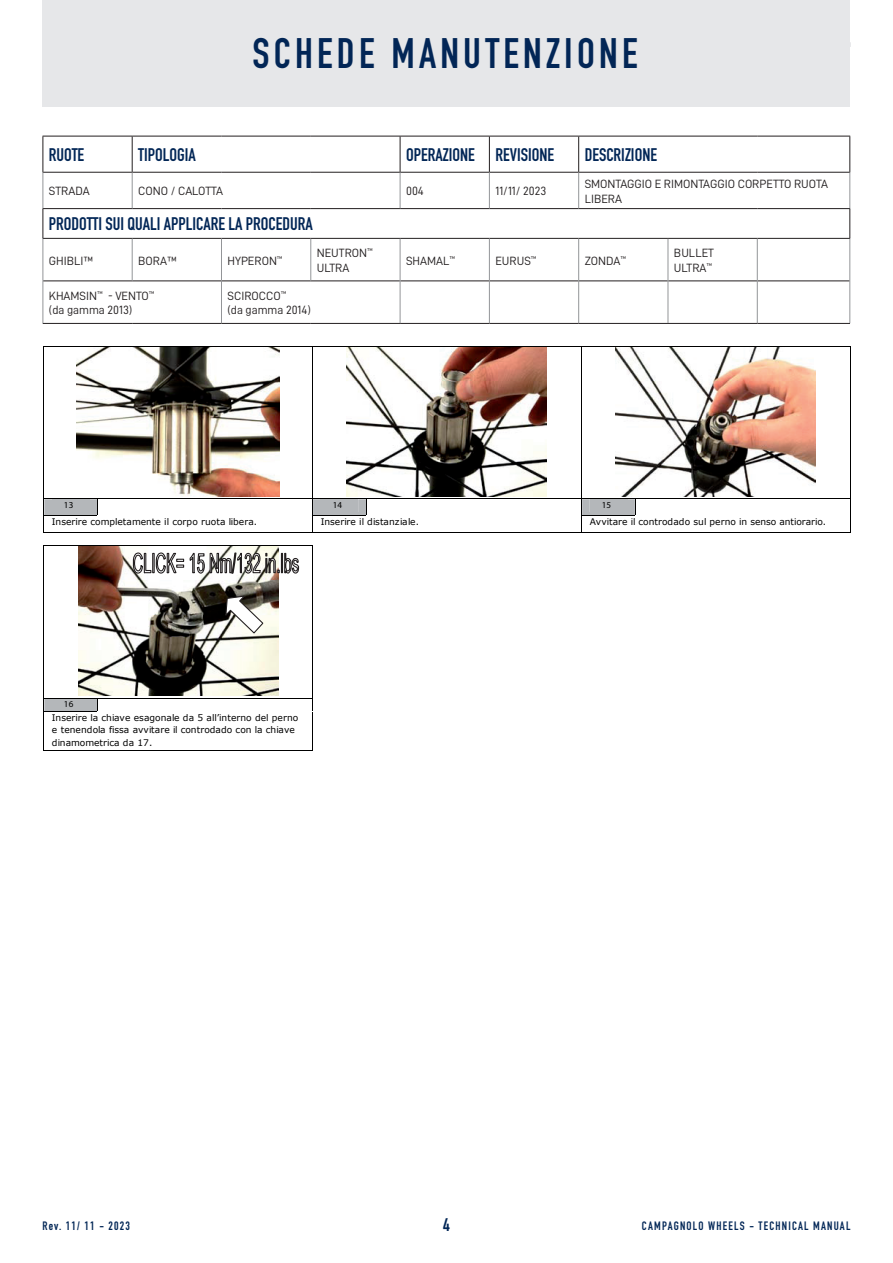
<style>
.page{position:relative;width:893px;height:1263px;background:#fff}
.page>*{position:absolute;margin:0;border:0;box-sizing:border-box;transform-origin:0 0}
.Normale{font:700 42px "DIN Condensed";letter-spacing:.1em;color:#022656}
.t1{font:700 18px "DIN Condensed";color:#022656}
.t2{font:12px/14.4px "D DIN";color:#231f20}
.t3{font:700 12px "DIN Condensed";letter-spacing:.1em;color:#022656}
.t4{font:9.15px/12.9px "Verdana";letter-spacing:.005em;color:#000}
.t5{font:700 9.15px "Verdana";color:#000}
.s1{font-weight:700}
</style>
<div class="page">
<img style="left:43px;top:346px;width:808px;height:187px">
<svg style="left:43px;top:545px;width:270px;height:206px"></svg>
<div style="left:43px;top:0;width:807px;height:106px;background:#e6e7e9"></div>
<svg style="left:44px;top:137px;width:805px;height:35px"></svg>
<hr style="left:43px;top:136px;width:89px;height:1px;background:#231f20">
<hr style="left:132px;top:136px;width:89px;height:1px;background:#231f20">
<hr style="left:221px;top:136px;width:90px;height:1px;background:#231f20">
<hr style="left:311px;top:136px;width:89px;height:1px;background:#231f20">
<hr style="left:400px;top:136px;width:89px;height:1px;background:#231f20">
<hr style="left:489px;top:136px;width:90px;height:1px;background:#231f20">
<hr style="left:579px;top:136px;width:89px;height:1px;background:#231f20">
<hr style="left:668px;top:136px;width:89px;height:1px;background:#231f20">
<hr style="left:757px;top:136px;width:93px;height:1px;background:#231f20">
<hr style="left:43px;top:136px;width:1px;height:36px;background:#231f20">
<svg style="left:43px;top:209px;width:1px;height:29px"></svg>
<hr style="left:579px;top:280px;width:89px;height:1px;background:#231f20">
<hr style="left:668px;top:280px;width:89px;height:1px;background:#231f20">
<hr style="left:757px;top:280px;width:93px;height:1px;background:#231f20">
<hr style="left:579px;top:323px;width:89px;height:1px;background:#231f20">
<hr style="left:668px;top:323px;width:89px;height:1px;background:#231f20">
<hr style="left:757px;top:323px;width:93px;height:1px;background:#231f20">
<hr style="left:132px;top:136px;width:1px;height:36px;background:#231f20">
<hr style="left:400px;top:136px;width:1px;height:36px;background:#231f20">
<hr style="left:489px;top:136px;width:1px;height:36px;background:#231f20">
<hr style="left:578px;top:136px;width:1px;height:36px;background:#231f20">
<hr style="left:849px;top:136px;width:1px;height:36px;background:#231f20">
<hr style="left:43px;top:172px;width:89px;height:1px;background:#231f20">
<hr style="left:132px;top:172px;width:89px;height:1px;background:#231f20">
<hr style="left:221px;top:172px;width:90px;height:1px;background:#231f20">
<hr style="left:311px;top:172px;width:89px;height:1px;background:#231f20">
<hr style="left:400px;top:172px;width:89px;height:1px;background:#231f20">
<hr style="left:489px;top:172px;width:90px;height:1px;background:#231f20">
<hr style="left:579px;top:172px;width:89px;height:1px;background:#231f20">
<hr style="left:668px;top:172px;width:89px;height:1px;background:#231f20">
<hr style="left:757px;top:172px;width:93px;height:1px;background:#231f20">
<hr style="left:43px;top:208px;width:89px;height:1px;background:#231f20">
<hr style="left:132px;top:208px;width:89px;height:1px;background:#231f20">
<hr style="left:221px;top:208px;width:90px;height:1px;background:#231f20">
<hr style="left:311px;top:208px;width:89px;height:1px;background:#231f20">
<hr style="left:400px;top:208px;width:89px;height:1px;background:#231f20">
<hr style="left:489px;top:208px;width:90px;height:1px;background:#231f20">
<hr style="left:579px;top:208px;width:89px;height:1px;background:#231f20">
<hr style="left:668px;top:208px;width:89px;height:1px;background:#231f20">
<hr style="left:757px;top:208px;width:93px;height:1px;background:#231f20">
<svg style="left:849px;top:209px;width:1px;height:29px"></svg>
<hr style="left:43px;top:238px;width:89px;height:1px;background:#231f20">
<hr style="left:132px;top:238px;width:89px;height:1px;background:#231f20">
<hr style="left:221px;top:238px;width:90px;height:1px;background:#231f20">
<hr style="left:311px;top:238px;width:89px;height:1px;background:#231f20">
<hr style="left:400px;top:238px;width:89px;height:1px;background:#231f20">
<hr style="left:489px;top:238px;width:90px;height:1px;background:#231f20">
<hr style="left:579px;top:238px;width:89px;height:1px;background:#231f20">
<hr style="left:668px;top:238px;width:89px;height:1px;background:#231f20">
<hr style="left:757px;top:238px;width:93px;height:1px;background:#231f20">
<hr style="left:43px;top:280px;width:89px;height:1px;background:#231f20">
<hr style="left:132px;top:280px;width:89px;height:1px;background:#231f20">
<hr style="left:222px;top:280px;width:89px;height:1px;background:#231f20">
<hr style="left:311px;top:280px;width:89px;height:1px;background:#231f20">
<hr style="left:400px;top:280px;width:89px;height:1px;background:#231f20">
<hr style="left:490px;top:280px;width:88px;height:1px;background:#231f20">
<hr style="left:43px;top:323px;width:89px;height:1px;background:#231f20">
<hr style="left:132px;top:323px;width:89px;height:1px;background:#231f20">
<hr style="left:221px;top:323px;width:90px;height:1px;background:#231f20">
<hr style="left:311px;top:323px;width:89px;height:1px;background:#231f20">
<hr style="left:400px;top:323px;width:89px;height:1px;background:#231f20">
<hr style="left:489px;top:323px;width:90px;height:1px;background:#231f20">
<hr style="left:43px;top:173px;width:1px;height:35px;background:#939598">
<hr style="left:132px;top:173px;width:1px;height:35px;background:#939598">
<hr style="left:400px;top:173px;width:1px;height:35px;background:#939598">
<hr style="left:489px;top:173px;width:1px;height:35px;background:#939598">
<hr style="left:578px;top:173px;width:1px;height:35px;background:#939598">
<hr style="left:850px;top:173px;width:1px;height:35px;background:#939598">
<hr style="left:43px;top:239px;width:1px;height:42px;background:#939598">
<hr style="left:132px;top:239px;width:1px;height:41px;background:#939598">
<hr style="left:221px;top:239px;width:1px;height:42px;background:#939598">
<hr style="left:311px;top:239px;width:1px;height:41px;background:#939598">
<hr style="left:400px;top:239px;width:1px;height:42px;background:#939598">
<hr style="left:489px;top:239px;width:1px;height:42px;background:#939598">
<hr style="left:578px;top:239px;width:1px;height:42px;background:#939598">
<hr style="left:668px;top:239px;width:1px;height:42px;background:#939598">
<hr style="left:757px;top:239px;width:1px;height:42px;background:#939598">
<hr style="left:850px;top:239px;width:1px;height:42px;background:#939598">
<hr style="left:43px;top:281px;width:1px;height:42px;background:#939598">
<hr style="left:221px;top:281px;width:1px;height:42px;background:#939598">
<hr style="left:400px;top:281px;width:1px;height:42px;background:#939598">
<hr style="left:489px;top:281px;width:1px;height:42px;background:#939598">
<hr style="left:578px;top:281px;width:1px;height:42px;background:#939598">
<hr style="left:668px;top:281px;width:1px;height:42px;background:#939598">
<hr style="left:757px;top:281px;width:1px;height:42px;background:#939598">
<hr style="left:850px;top:281px;width:1px;height:42px;background:#939598">
<p class="Normale" style="left:253px;top:25px;width:386px">SCHEDE MANUTENZIONE</p>
<p class="t1" style="left:49px;top:142px;width:37px">RUOTE</p>
<p class="t1" style="left:138px;top:142px;width:59px">TIPOLOGIA</p>
<p class="t1" style="left:406px;top:142px;width:70px">OPERAZIONE</p>
<p class="t1" style="left:495px;top:142px;width:60px">REVISIONE</p>
<p class="t1" style="left:585px;top:142px;width:74px">DESCRIZIONE</p>
<p class="t2" style="left:49px;top:184px;width:42px">STRADA</p>
<p class="t2" style="left:138px;top:184px;width:86px">CONO / CALOTTA</p>
<p class="t2" style="left:406px;top:184px;width:19px">004</p>
<p class="t2" style="left:495px;top:184px;width:52px">11/11/ 2023</p>
<p class="t2" style="left:585px;top:177px;width:245px">SMONTAGGIO E RIMONTAGGIO CORPETTO RUOTA<br>LIBERA</p>
<p class="t1" style="left:49px;top:211px;width:265px">PRODOTTI SUI QUALI APPLICARE LA PROCEDURA</p>
<p class="t2" style="left:49px;top:253px;width:46px">GHIBLI™</p>
<p class="t2" style="left:138px;top:253px;width:40px">BORA™</p>
<p class="t2" style="left:227px;top:253px;width:57px">HYPERON<sup>™</sup></p>
<p class="t2" style="left:317px;top:246px;width:58px">NEUTRON<sup>™</sup></p>
<p class="t2" style="left:317px;top:260px;width:34px">ULTRA</p>
<p class="t2" style="left:674px;top:246px;width:42px">BULLET</p>
<p class="t2" style="left:674px;top:260px;width:40px">ULTRA<sup>™</sup></p>
<p class="t2" style="left:406px;top:253px;width:51px">SHAMAL<sup>™</sup></p>
<p class="t2" style="left:495px;top:253px;width:43px">EURUS<sup>™</sup></p>
<p class="t2" style="left:585px;top:253px;width:43px">ZONDA<sup>™</sup></p>
<p class="t2" style="left:49px;top:288px;width:107px">KHAMSIN<sup>™</sup> - VENTO<sup>™</sup></p>
<p class="t2" style="left:49px;top:303px;width:85px">(da gamma 2013)</p>
<p class="t2" style="left:227px;top:288px;width:61px">SCIROCCO<sup>™</sup></p>
<p class="t2" style="left:227px;top:303px;width:85px">(da gamma 2014)</p>
<p class="t5" style="left:64px;top:499px;width:11px">13</p>
<p class="t5" style="left:333px;top:499px;width:11px">14</p>
<p class="t5" style="left:602px;top:499px;width:11px">15</p>
<p class="t4" style="left:52px;top:515px;width:207px">Inserire completamente il corpo ruota libera.</p>
<p class="t4" style="left:321px;top:515px;width:100px">Inserire il distanziale.</p>
<p class="t4" style="left:590px;top:515px;width:238px">Avvitare il controdado sul perno in senso antiorario.</p>
<p class="t4" style="left:52px;top:698px;width:248px;text-indent:12px"><span class="s1">16<br></span>Inserire la chiave esagonale da 5 all’interno del perno e tenendola fissa avvitare il controdado con la chiave dinamometrica da 17.</p>
<h3 class="t3" style="left:43px;top:1217px;width:89px">Rev. 11/ 11 - 2023</h3>
<h2 class="t1" style="left:443px;top:1213px;width:8px">4</h2>
<h3 class="t3" style="left:642px;top:1217px;width:210px">CAMPAGNOLO WHEELS - TECHNICAL MANUAL</h3>
</div>
